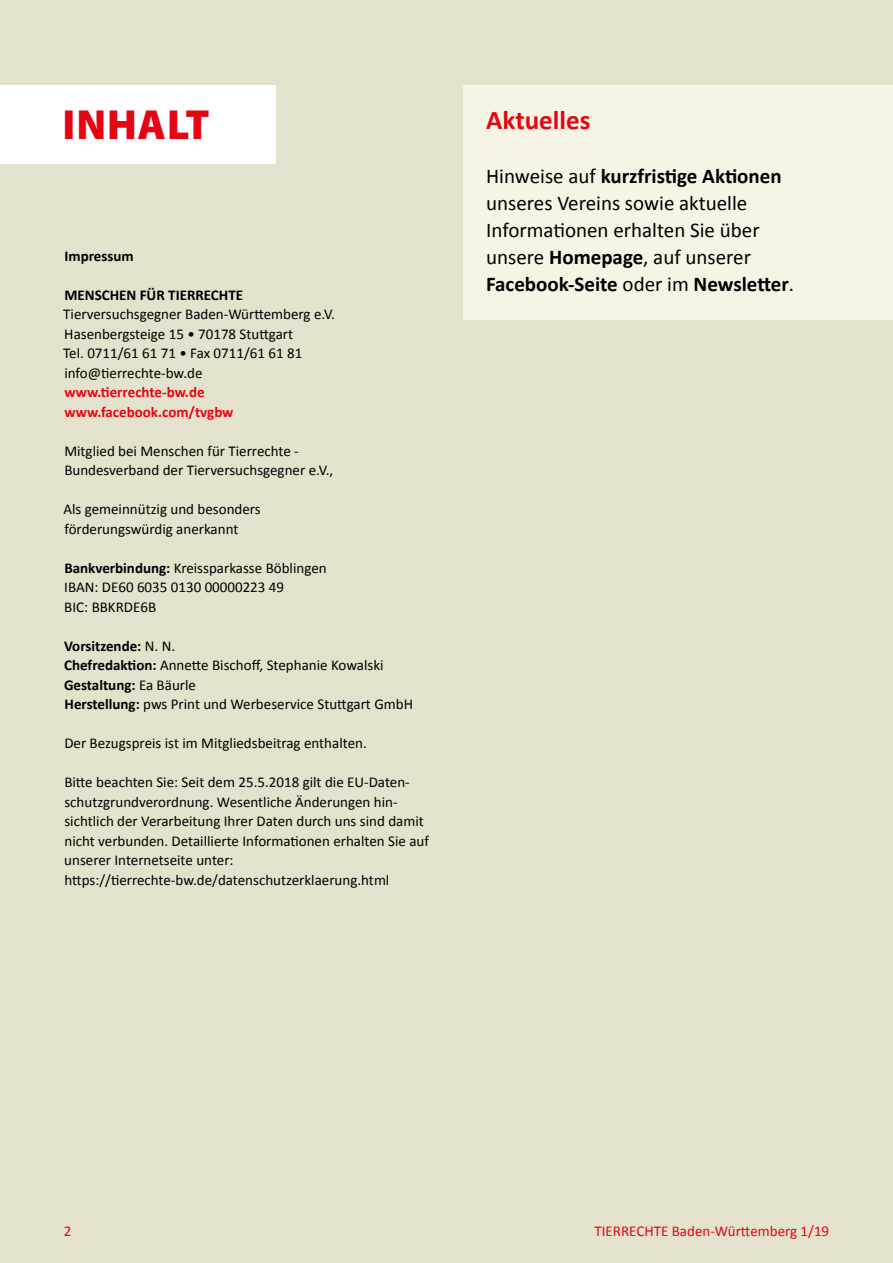
<style>
.page{position:relative;width:893px;height:1263px;background:#e4e1cd}
.page>*{position:absolute;margin:0;border:0;box-sizing:border-box;transform-origin:0 0}
.t1{font:900 42.3px "Myriad Pro";letter-spacing:.02em;color:#e30613}
.t2{font:700 27px "Calibri";color:#e30613}
.t3{font:21px/27px "Calibri";color:#000}
.t4{font:15px/19.5px "Calibri";color:#000}
.t5{font:700 15px/19.5px "Calibri";color:#e30613}
.t6{font:15px "Calibri";color:#e30613}
.t7{font:700 15px "Calibri";color:#000}
.s1{font-weight:700}
</style>
<div class="page">
<div style="left:0;top:85px;width:275px;height:78px;background:#fff"></div>
<div style="left:463px;top:85px;width:430px;height:234px;background:#f7f4e6"></div>
<h1 class="t1" style="left:63px;top:96px;width:148px">INHALT</h1>
<p class="t7" style="left:65px;top:245px;width:71px">Impressum</p>
<p class="t7" style="left:64px;top:284px;width:180px">MENSCHEN FÜR TIERRECHTE</p>
<p class="t4" style="left:63px;top:304px;width:273px">Tierversuchsgegner Baden-Württemberg e.V.<br>Hasenbergsteige 15 • 70178 Stuttgart<br>Tel. 0711/61 61 71 • Fax 0711/61 61 81 info@tierrechte-bw.de</p>
<p class="t5" style="left:64px;top:382px;width:170px">www.tierrechte-bw.de www.facebook.com/tvgbw</p>
<p class="t4" style="left:64px;top:440px;width:271px">Mitglied bei Menschen für Tierrechte -<br>Bundesverband der Tierversuchsgegner e.V.,</p>
<p class="t4" style="left:63px;top:499px;width:199px">Als gemeinnützig und besonders förderungswürdig anerkannt</p>
<p class="t4" style="left:64px;top:557px;width:264px"><span class="s1">Bankverbindung:</span> Kreissparkasse Böblingen<br>IBAN: DE60 6035 0130 00000223 49<br>BIC: BBKRDE6B</p>
<p class="t4" style="left:64px;top:635px;width:351px"><span class="s1">Vorsitzende:</span> N. N.<br><span class="s1">Chefredaktion:</span> Annette Bischoff, Stephanie Kowalski <span class="s1">Gestaltung:</span> Ea Bäurle<br><span class="s1">Herstellung:</span> pws Print und Werbeservice Stuttgart GmbH</p>
<p class="t4" style="left:64px;top:733px;width:304px">Der Bezugspreis ist im Mitgliedsbeitrag enthalten.</p>
<p class="t4" style="left:64px;top:772px;width:366px">Bitte beachten Sie: Seit dem 25.5.2018 gilt die EU-Daten&shy;schutzgrundverordnung. Wesentliche Änderungen hin&shy;sichtlich der Verarbeitung Ihrer Daten durch uns sind damit nicht verbunden. Detaillierte Informationen erhalten Sie auf unserer Internetseite unter: https://tierrechte-bw.de/datenschutzerklaerung.html</p>
<h2 class="t2" style="left:486px;top:101px;width:106px">Aktuelles</h2>
<h3 class="t3" style="left:486px;top:162px;width:310px">Hinweise auf <span class="s1">kurzfristige Aktionen </span>unseres Vereins sowie aktuelle Informationen erhalten Sie über unsere <span class="s1">Homepage</span>, auf unserer <span class="s1">Facebook-Seite</span> oder im <span class="s1">Newsletter</span>.</h3>
<p class="t6" style="left:64px;top:1220px;width:9px">2</p>
<p class="t6" style="left:595px;top:1220px;width:236px">TIERRECHTE Baden-Württemberg 1/19</p>
</div>
